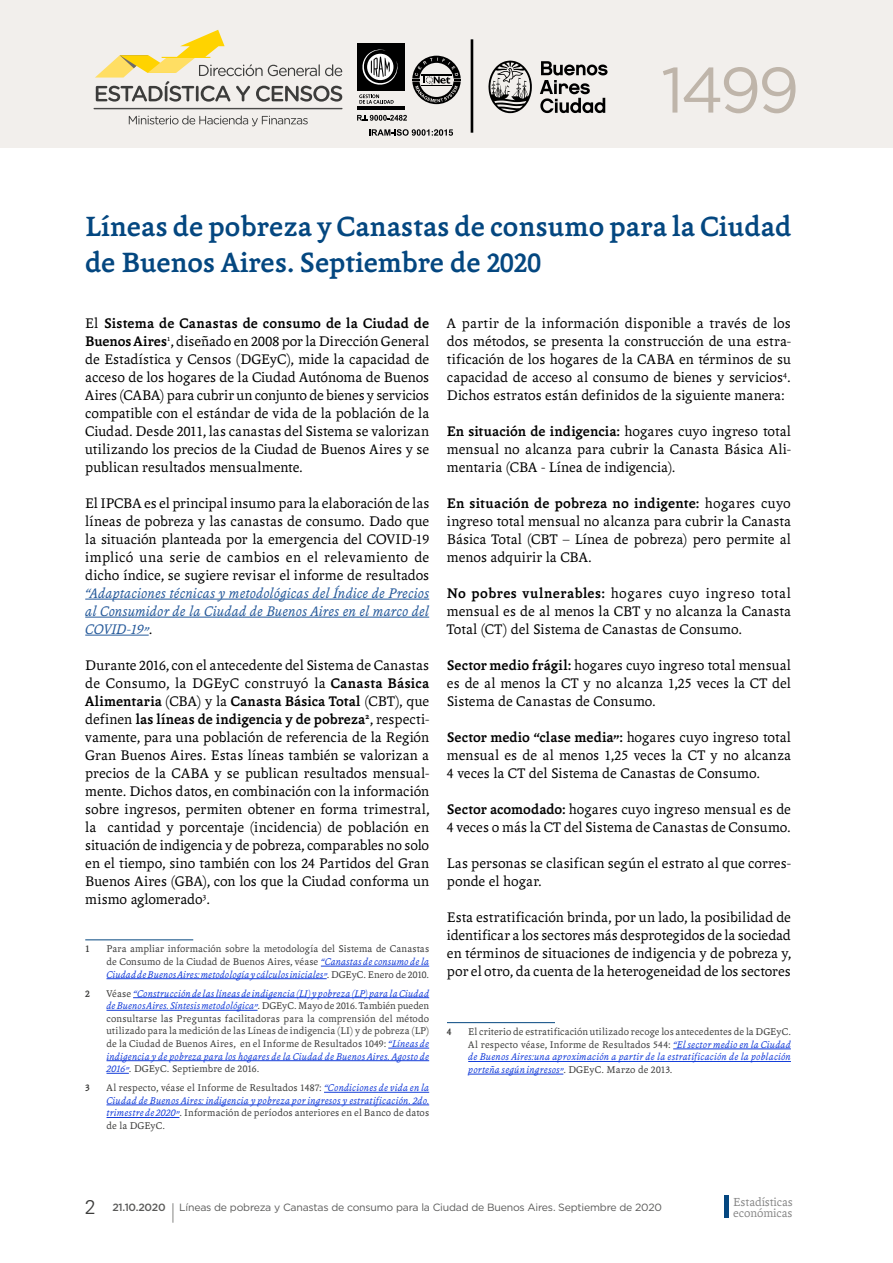
<style>
.page{position:relative;width:893px;height:1263px;background:#fff}
.page>*{position:absolute;margin:0;border:0;box-sizing:border-box;transform-origin:0 0}
.t1{font:64.05px "Gotham";color:#bfb5aa}
.t2{font:700 30px/36px "Andralis ND Os F";letter-spacing:.01em;color:#044780}
.t3{font:21px "Gotham";color:#5a5a59;scale:.5 1}
.t4{font:300 19.5px "Zurich BT";color:#3c3c3b}
.t5{font:15px/18px "Andralis ND Os F";letter-spacing:.005em;color:#000;text-align:justify}
.t6{font:italic 15px/18px "Andralis ND Os F";letter-spacing:.005em;color:#275b9b;text-align:justify}
.t7{font:12.6px "Andralis ND Os F";color:#878787}
.t8{font:10.5px/12.6px "Andralis ND Os F";letter-spacing:.015em;color:#3c3c3b;text-align:justify}
.t9{font:italic 10.5px/12.6px "Andralis ND Os F";letter-spacing:.02em;color:#163ed9;text-align:justify}
.t10{font:10.5px "Gotham";letter-spacing:-.02em;color:#5a5a59}
.t11{font:500 10.5px "Gotham";letter-spacing:-.02em;color:#5a5a59}
.t12{font:700 10.5px "Andralis NDSC";color:#3c3c3b}
.s1{font-family:"Andralis NDSC"}
.s2{font-weight:700}
.s3{font-style:normal;color:#000}
.s4{font-style:italic;color:#163ed9}
.s5{font-family:"Andralis NDSC";font-style:italic;color:#163ed9}
.s6{font-style:normal;color:#3c3c3b}
.s7{font-family:"Andralis NDSC";font-style:normal;color:#3c3c3b}
</style>
<div class="page">
<div style="left:724px;top:1195px;width:5px;height:23px;background:#044780"></div>
<hr style="left:85px;top:599px;width:344px;height:1px;background:#275b9b">
<hr style="left:85px;top:617px;width:344px;height:1px;background:#275b9b">
<hr style="left:85px;top:635px;width:64px;height:1px;background:#275b9b">
<hr style="left:85px;top:939px;width:108px;height:1px;background:#044780">
<hr style="left:321px;top:966px;width:108px;height:1px;background:#163ed9">
<hr style="left:107px;top:978px;width:220px;height:1px;background:#163ed9">
<hr style="left:133px;top:997px;width:296px;height:1px;background:#163ed9">
<hr style="left:107px;top:1010px;width:151px;height:1px;background:#163ed9">
<hr style="left:388px;top:1048px;width:41px;height:1px;background:#163ed9">
<hr style="left:107px;top:1060px;width:322px;height:1px;background:#163ed9">
<svg style="left:107px;top:1073px;width:22px;height:1px"></svg>
<hr style="left:324px;top:1092px;width:105px;height:1px;background:#163ed9">
<hr style="left:107px;top:1104px;width:322px;height:1px;background:#163ed9">
<hr style="left:107px;top:1117px;width:72px;height:1px;background:#163ed9">
<hr style="left:447px;top:1022px;width:108px;height:1px;background:#044780">
<hr style="left:673px;top:1049px;width:118px;height:1px;background:#163ed9">
<hr style="left:468px;top:1061px;width:323px;height:1px;background:#163ed9">
<hr style="left:468px;top:1074px;width:95px;height:1px;background:#163ed9">
<div style="left:0;top:0;width:893px;height:148px;background:#f2efec"></div>
<hr style="left:471px;top:39px;width:2px;height:94px;background:#000">
<svg style="left:488px;top:61px;width:44px;height:52px"></svg>
<svg style="left:540px;top:61px;width:68px;height:52px"></svg>
<div style="left:357px;top:43px;width:48px;height:48px;background:#000"></div>
<hr style="left:357px;top:106px;width:48px;height:4px;background:#000">
<svg style="left:362px;top:49px;width:36px;height:36px"></svg>
<svg style="left:359px;top:94px;width:35px;height:10px"></svg>
<svg style="left:357px;top:115px;width:50px;height:6px"></svg>
<svg style="left:412px;top:56px;width:49px;height:48px"></svg>
<svg style="left:369px;top:129px;width:84px;height:7px"></svg>
<svg style="left:129px;top:115px;width:179px;height:11px"></svg>
<svg style="left:95px;top:30px;width:247px;height:72px"></svg>
<hr style="left:94px;top:108px;width:248px;height:1px;background:#4a4a49">
<h1 class="t1" style="left:661px;top:49px;width:140px">1499</h1>
<h2 class="t2" style="left:85px;top:209px;width:708px">Líneas de pobreza y Canastas de consumo para la Ciudad de Buenos Aires. Septiembre de <span class="s1">2020</span></h2>
<p class="t5" style="left:85px;top:314px;width:345px">El <span class="s2">Sistema de Canastas de consumo de la Ciudad de Buenos Aires</span><sup>1</sup>, diseñado en <span class="s1">2008</span> por la Dirección General de Estadística y Censos (DGEyC), mide la capacidad de acceso de los hogares de la Ciudad Autónoma de Buenos Aires (CABA) para cubrir un conjunto de bienes y servicios compatible con el estándar de vida de la población de la Ciudad. Desde <span class="s1">2011</span>, las canastas del Sistema se valorizan utilizando los precios de la Ciudad de Buenos Aires y se publican resultados mensualmente.</p>
<p class="t5" style="left:85px;top:494px;width:345px">El IPCBA es el principal insumo para la elaboración de las líneas de pobreza y las canastas de consumo. Dado que la situación planteada por la emergencia del COVID-<span class="s1">19 </span>implicó una serie de cambios en el relevamiento de dicho índice, se sugiere revisar el informe de resultados</p>
<p class="t6" style="left:85px;top:584px;width:345px">“Adaptaciones técnicas y metodológicas del Índice de Precios al Consumidor de la Ciudad de Buenos Aires en el marco del COVID-<span class="s1">19</span>”<span class="s3">.</span></p>
<p class="t5" style="left:85px;top:656px;width:345px">Durante <span class="s1">2016</span>, con el antecedente del Sistema de Canastas de Consumo, la DGEyC construyó la <span class="s2">Canasta Básica Alimentaria</span> (CBA) y la <span class="s2">Canasta Básica Total</span> (CBT), que definen <span class="s2">las líneas de indigencia y de pobreza</span><sup>2</sup>, respecti&shy;vamente, para una población de referencia de la Región Gran Buenos Aires. Estas líneas también se valorizan a precios de la CABA y se publican resultados mensual&shy;mente. Dichos datos, en combinación con la información sobre ingresos, permiten obtener en forma trimestral, la cantidad y porcentaje (incidencia) de población en situación de indigencia y de pobreza, comparables no solo en el tiempo, sino también con los <span class="s1">24</span> Partidos del Gran Buenos Aires (GBA), con los que la Ciudad conforma un mismo aglomerado<sup>3</sup>.</p>
<p class="t12" style="left:85px;top:943px;width:6px">1</p>
<p class="t8" style="left:107px;top:943px;width:324px">Para ampliar información sobre la metodología del Sistema de Canastas de Consumo de la Ciudad de Buenos Aires, véase <span class="s4">“Canastas de consumo de la Ciudad de Buenos Aires: metodología y cálculos iniciales”</span>. DGEyC. Enero de <span class="s1">2010</span>.</p>
<p class="t12" style="left:85px;top:988px;width:6px">2</p>
<p class="t8" style="left:107px;top:987px;width:324px">Véase <span class="s4">“Construcción de las líneas de indigencia (LI) y pobreza (LP) para la Ciudad de Buenos Aires. Síntesis metodológica”</span>. DGEyC. Mayo de <span class="s1">2016</span>. También pueden consultarse las Preguntas facilitadoras para la comprensión del método utilizado para la medición de las Líneas de indigencia (LI) y de pobreza (LP) de la Ciudad de Buenos Aires, en el Informe de Resultados <span class="s1">1049</span>: <span class="s4">“Líneas de indigencia y de pobreza para los hogares de la Ciudad de Buenos Aires. Agosto de </span><span class="s5">2016</span><span class="s4">”</span>. DGEyC. Septiembre de <span class="s1">2016</span>.</p>
<p class="t12" style="left:85px;top:1082px;width:6px">3</p>
<p class="t9" style="left:107px;top:1082px;width:324px"><span class="s6">Al respecto, véase el Informe de Resultados</span> <span class="s7">1487</span><span class="s6">:</span> “Condiciones de vida en la Ciudad de Buenos Aires: indigencia y pobreza por ingresos y estratificación. <span class="s1">2</span>do. trimestre de <span class="s1">2020</span>”<span class="s6">. Información de períodos anteriores en el Banco de datos de la DGEyC.</span></p>
<p class="t5" style="left:447px;top:314px;width:345px">A partir de la información disponible a través de los dos métodos, se presenta la construcción de una estra&shy;tificación de los hogares de la CABA en términos de su capacidad de acceso al consumo de bienes y servicios<sup>4</sup>.<br>Dichos estratos están definidos de la siguiente manera:</p>
<p class="t5" style="left:447px;top:422px;width:345px"><span class="s2">En situación de indigencia:</span> hogares cuyo ingreso total mensual no alcanza para cubrir la Canasta Básica Ali&shy;mentaria (CBA - Línea de indigencia).</p>
<p class="t5" style="left:447px;top:494px;width:345px"><span class="s2">En situación de pobreza no indigente:</span> hogares cuyo ingreso total mensual no alcanza para cubrir la Canasta Básica Total (CBT – Línea de pobreza) pero permite al menos adquirir la CBA.</p>
<p class="t5" style="left:447px;top:584px;width:345px"><span class="s2">No pobres vulnerables:</span> hogares cuyo ingreso total mensual es de al menos la CBT y no alcanza la Canasta Total (CT) del Sistema de Canastas de Consumo.</p>
<p class="t5" style="left:447px;top:656px;width:345px"><span class="s2">Sector medio frágil:</span> hogares cuyo ingreso total mensual es de al menos la CT y no alcanza <span class="s1">1</span>,<span class="s1">25</span> veces la CT del Sistema de Canastas de Consumo.</p>
<p class="t5" style="left:447px;top:728px;width:345px"><span class="s2">Sector medio “clase media”:</span> hogares cuyo ingreso total mensual es de al menos <span class="s1">1</span>,<span class="s1">25</span> veces la CT y no alcanza <span class="s1">4</span> veces la CT del Sistema de Canastas de Consumo.</p>
<p class="t5" style="left:447px;top:800px;width:345px"><span class="s2">Sector acomodado:</span> hogares cuyo ingreso mensual es de<br><span class="s1">4</span> veces o más la CT del Sistema de Canastas de Consumo.</p>
<p class="t5" style="left:447px;top:854px;width:345px">Las personas se clasifican según el estrato al que corres&shy;ponde el hogar.</p>
<p class="t5" style="left:447px;top:908px;width:345px">Esta estratificación brinda, por un lado, la posibilidad de identificar a los sectores más desprotegidos de la sociedad en términos de situaciones de indigencia y de pobreza y, por el otro, da cuenta de la heterogeneidad de los sectores</p>
<p class="t12" style="left:447px;top:1026px;width:6px">4</p>
<p class="t8" style="left:468px;top:1026px;width:324px">El criterio de estratificación utilizado recoge los antecedentes de la DGEyC.<br>Al respecto véase, Informe de Resultados <span class="s1">544</span>: <span class="s4">“El sector medio en la Ciudad de Buenos Aires:una aproximación a partir de la estratificación de la población porteña según ingresos”</span>. DGEyC. Marzo de <span class="s1">2013</span>.</p>
<p class="t7" style="left:733px;top:1195px;width:61px">Estadísticas</p>
<h3 class="t4" style="left:85px;top:1195px;width:12px">2</h3>
<p class="t7" style="left:733px;top:1206px;width:61px">económicas</p>
<p class="t10" style="left:179px;top:1200px;width:484px">Líneas de pobreza y Canastas de consumo para la Ciudad de Buenos Aires. Septiembre de 2020</p>
<p class="t11" style="left:112px;top:1200px;width:55px">21.10.2020</p>
<h3 class="t3" style="left:171px;top:1199px;width:8px">|</h3>
</div>
